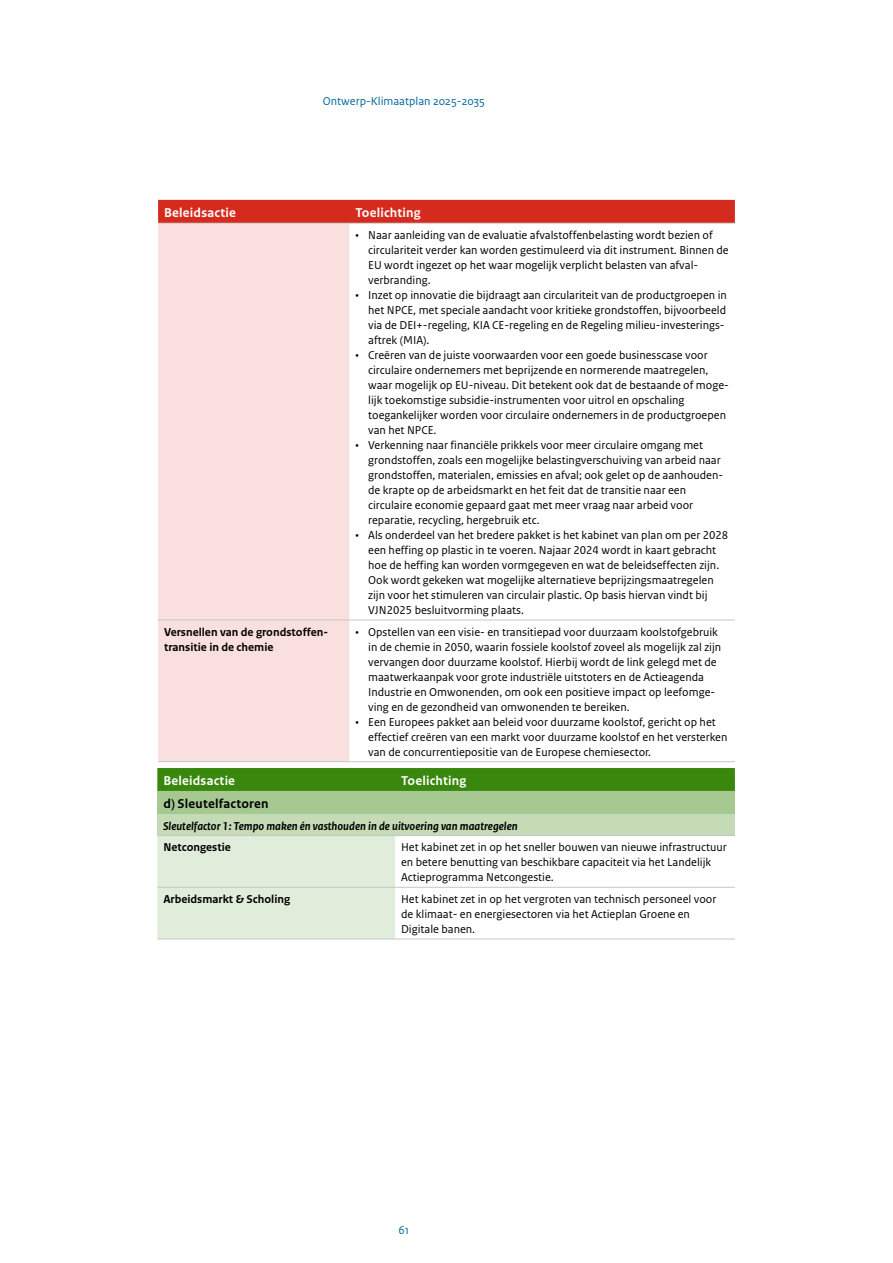
<style>
.page{position:relative;width:893px;height:1263px;background:#fff}
.page>*{position:absolute;margin:0;border:0;box-sizing:border-box;transform-origin:0 0}
.Tabel_Kop{font:700 13.5px "Rijksoverheid Sans Text";letter-spacing:.015em;color:#fff}
.Tabel_Kop-2{font:700 13.5px "Rijksoverheid Sans Text";letter-spacing:.015em;color:#000}
.Tabel_Broodtekst{font:12px/15px "Rijksoverheid Sans Text";color:#000}
.Tabel_Broodtekst-2{font:700 12px/15px "Rijksoverheid Sans Text";color:#000}
.Tabel_Broodtekst-3{font:italic 700 12px "Rijksoverheid Sans Text";color:#000}
.t1{font:12px "Rijksoverheid Sans Text";color:#01689b}
</style>
<div class="page">
<div style="left:158px;top:224px;width:191px;height:537px;background:#f9dfdd"></div>
<hr style="left:158px;top:223px;width:191px;height:1px;background:#c5c6c6">
<hr style="left:349px;top:223px;width:386px;height:1px;background:#c5c6c6">
<hr style="left:158px;top:619px;width:191px;height:1px;background:#c5c6c6">
<hr style="left:349px;top:619px;width:386px;height:1px;background:#c5c6c6">
<hr style="left:158px;top:761px;width:191px;height:1px;background:#c5c6c6">
<hr style="left:349px;top:761px;width:386px;height:1px;background:#c5c6c6">
<div style="left:157px;top:768px;width:578px;height:23px;background:#39870c"></div>
<div style="left:157px;top:791px;width:578px;height:23px;background:#a6c992"></div>
<div style="left:157px;top:814px;width:578px;height:21px;background:#c4dbb6"></div>
<div style="left:157px;top:836px;width:238px;height:103px;background:#e1eddb"></div>
<hr style="left:157px;top:835px;width:238px;height:1px;background:#c5c6c6">
<hr style="left:395px;top:835px;width:340px;height:1px;background:#c5c6c6">
<hr style="left:157px;top:887px;width:238px;height:1px;background:#c5c6c6">
<hr style="left:395px;top:887px;width:340px;height:1px;background:#c5c6c6">
<hr style="left:157px;top:939px;width:238px;height:1px;background:#c5c6c6">
<hr style="left:395px;top:939px;width:340px;height:1px;background:#c5c6c6">
<div style="left:158px;top:200px;width:577px;height:23px;background:#d52b1e"></div>
<p class="t1" style="left:323px;top:94px;width:164px">Ontwerp-Klimaatplan 2025-2035</p>
<p class="Tabel_Kop" style="left:164px;top:205px;width:73px">Beleidsactie</p>
<p class="Tabel_Kop" style="left:355px;top:205px;width:67px">Toelichting</p>
<p class="Tabel_Broodtekst" style="left:368px;top:228px;width:362px;text-indent:-13px">• Naar aanleiding van de evaluatie afvalstoffenbelasting wordt bezien of circulariteit verder kan worden gestimuleerd via dit instrument. Binnen de EU wordt ingezet op het waar mogelijk verplicht belasten van afval&shy;verbranding.</p>
<p class="Tabel_Broodtekst" style="left:368px;top:288px;width:360px;text-indent:-13px">• Inzet op innovatie die bijdraagt aan circulariteit van de productgroepen in het NPCE, met speciale aandacht voor kritieke grondstoffen, bijvoorbeeld via de DEI+-regeling, KIA CE-regeling en de Regeling milieu-investerings&shy;aftrek (MIA).</p>
<p class="Tabel_Broodtekst" style="left:368px;top:348px;width:362px;text-indent:-13px">• Creëren van de juiste voorwaarden voor een goede businesscase voor circulaire ondernemers met beprijzende en normerende maatregelen, waar mogelijk op EU-niveau. Dit betekent ook dat de bestaande of moge&shy;lijk toekomstige subsidie-instrumenten voor uitrol en opschaling toegankelijker worden voor circulaire ondernemers in de productgroepen van het NPCE.</p>
<p class="Tabel_Broodtekst" style="left:368px;top:438px;width:356px;text-indent:-13px">• Verkenning naar financiële prikkels voor meer circulaire omgang met grondstoffen, zoals een mogelijke belastingverschuiving van arbeid naar grondstoffen, materialen, emissies en afval; ook gelet op de aanhouden&shy;de krapte op de arbeidsmarkt en het feit dat de transitie naar een circulaire economie gepaard gaat met meer vraag naar arbeid voor reparatie, recycling, hergebruik etc.</p>
<p class="Tabel_Broodtekst" style="left:368px;top:528px;width:362px;text-indent:-13px">• Als onderdeel van het bredere pakket is het kabinet van plan om per 2028 een heffing op plastic in te voeren. Najaar 2024 wordt in kaart gebracht hoe de heffing kan worden vormgegeven en wat de beleidseffecten zijn.<br>Ook wordt gekeken wat mogelijke alternatieve beprijzingsmaatregelen zijn voor het stimuleren van circulair plastic. Op basis hiervan vindt bij VJN2025 besluitvorming plaats.</p>
<p class="Tabel_Broodtekst-2" style="left:164px;top:624px;width:165px">Versnellen van de grondstoffen&shy;transitie in de chemie</p>
<p class="Tabel_Broodtekst" style="left:368px;top:624px;width:355px;text-indent:-13px">• Opstellen van een visie- en transitiepad voor duurzaam koolstofgebruik in de chemie in 2050, waarin fossiele koolstof zoveel als mogelijk zal zijn vervangen door duurzame koolstof. Hierbij wordt de link gelegd met de maatwerkaanpak voor grote industriële uitstoters en de Actieagenda Industrie en Omwonenden, om ook een positieve impact op leefomge&shy;ving en de gezondheid van omwonenden te bereiken.</p>
<p class="Tabel_Broodtekst" style="left:368px;top:714px;width:361px;text-indent:-13px">• Een Europees pakket aan beleid voor duurzame koolstof, gericht op het effectief creëren van een markt voor duurzame koolstof en het versterken van de concurrentiepositie van de Europese chemiesector.</p>
<p class="Tabel_Kop" style="left:163px;top:773px;width:73px">Beleidsactie</p>
<p class="Tabel_Kop" style="left:401px;top:773px;width:67px">Toelichting</p>
<p class="Tabel_Kop-2" style="left:163px;top:796px;width:107px">d) Sleutelfactoren</p>
<p class="Tabel_Broodtekst-3" style="left:163px;top:819px;width:356px">Sleutelfactor 1: Tempo maken én vasthouden in de uitvoering van maatregelen</p>
<p class="Tabel_Broodtekst-2" style="left:163px;top:840px;width:69px">Netcongestie</p>
<p class="Tabel_Broodtekst" style="left:401px;top:840px;width:327px">Het kabinet zet in op het sneller bouwen van nieuwe infrastructuur en betere benutting van beschikbare capaciteit via het Landelijk<br>Actieprogramma Netcongestie.</p>
<p class="Tabel_Broodtekst-2" style="left:163px;top:892px;width:128px">Arbeidsmarkt &amp; Scholing</p>
<p class="Tabel_Broodtekst" style="left:401px;top:892px;width:317px">Het kabinet zet in op het vergroten van technisch personeel voor de klimaat- en energiesectoren via het Actieplan Groene en<br>Digitale banen.</p>
<p class="t1" style="left:399px;top:1223px;width:12px">61</p>
</div>
